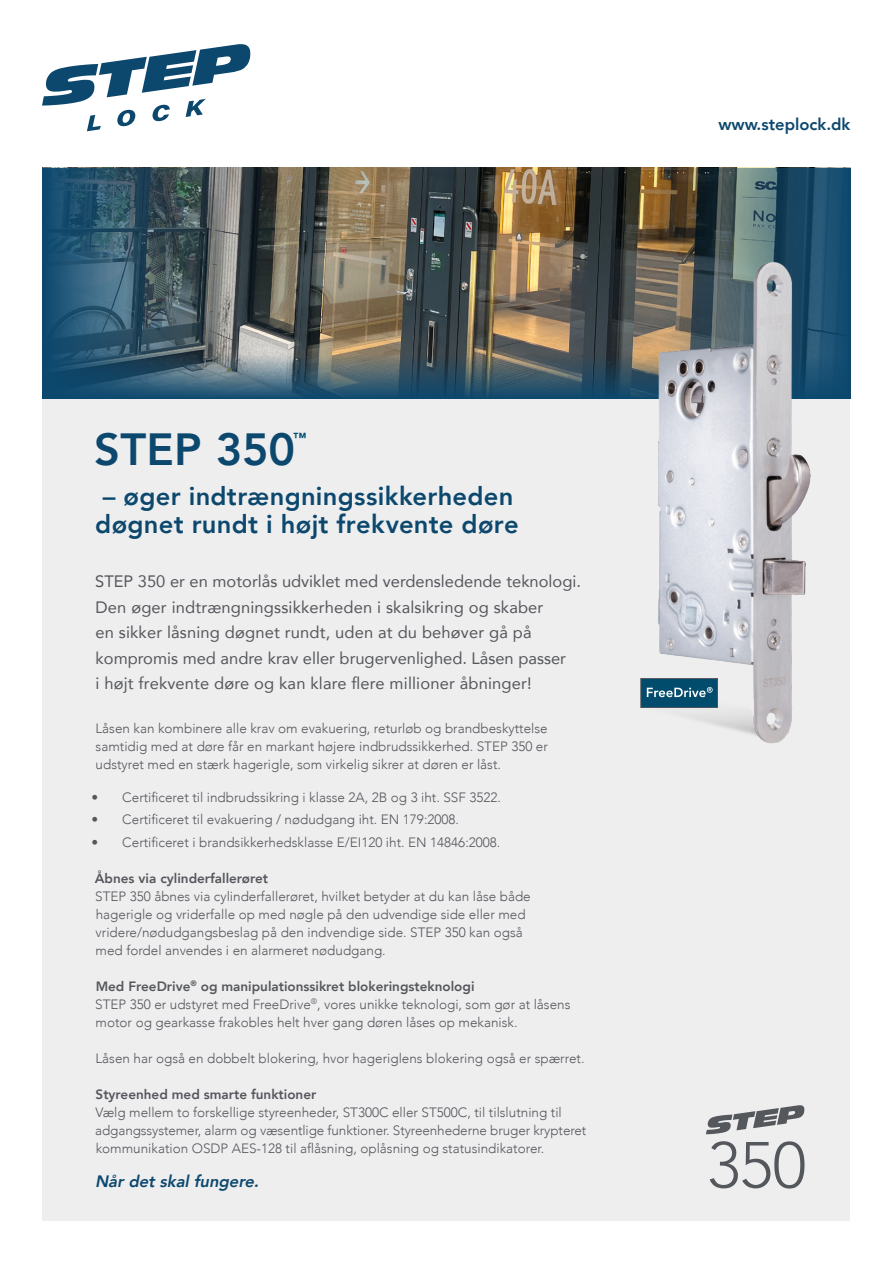
<style>
.page{position:relative;width:893px;height:1263px;background:#fff}
.page>*{position:absolute;margin:0;border:0;box-sizing:border-box;transform-origin:0 0}
.Rubrik{font:800 45px "Avenir LT Com";color:#0c486e}
.Rubrik-2{font:800 25.5px/28.5px "Avenir LT Com";letter-spacing:.01em;color:#0c486e}
.Rubrik-3{font:16.5px/25.5px "Avenir LT Com";letter-spacing:.01em;color:#55575c}
.Mellanrubrik{font:italic 800 16.5px "Avenir LT Com";color:#0c486e}
.t1{font:800 16.5px "Avenir LT Com";color:#0c486e}
.t2{font:300 13.5px/18px "Avenir LT Com";color:#55575c}
.t3{font:800 13.5px "Avenir LT Com";color:#55575c}
.Rubrik-4{font:800 13.05px "Avenir LT Com";color:#004f71}
</style>
<div class="page">
<img style="left:415px;top:168px;width:36px;height:137px">
<svg style="left:42px;top:44px;width:208px;height:87px"></svg>
<div style="left:43px;top:399px;width:807px;height:821px;background:#eeeeef"></div>
<svg style="left:706px;top:1105px;width:98px;height:29px"></svg>
<svg style="left:710px;top:1141px;width:94px;height:47px"></svg>
<svg style="left:415px;top:305px;width:36px;height:94px;background:#2d434f"></svg>
<img style="left:43px;top:168px;width:372px;height:231px">
<img style="left:451px;top:168px;width:399px;height:231px">
<img style="left:641px;top:248px;width:180px;height:496px">
<div style="left:641px;top:678px;width:76px;height:29px;background:#014b6d"></div>
<div style="left:641px;top:678px;width:77px;height:30px;border:1px solid #54575c"></div>
<svg style="left:647px;top:687px;width:66px;height:10px"></svg>
<p class="Rubrik" style="left:94px;top:422px;width:203px">STEP 350</p>
<p class="Rubrik-4" style="left:293px;top:430px;width:15px">™</p>
<p class="Rubrik-2" style="left:95px;top:482px;width:425px">– øger indtrængningssikkerheden døgnet rundt i højt frekvente døre</p>
<p class="Rubrik-3" style="left:95px;top:568px;width:487px">STEP 350 er en motorlås udviklet med verdensledende teknologi.<br>Den øger indtrængningssikkerheden i skalsikring og skaber</p>
<p class="Rubrik-3" style="left:95px;top:619px;width:472px">en sikker låsning døgnet rundt, uden at du behøver gå på kompromis med andre krav eller brugervenlighed. Låsen passer</p>
<p class="Rubrik-3" style="left:96px;top:670px;width:438px">i højt frekvente døre og kan klare flere millioner åbninger!</p>
<p class="t2" style="left:96px;top:719px;width:454px;text-align:justify">Låsen kan kombinere alle krav om evakuering, returløb og brandbeskyttelse samtidig med at døre får en markant højere indbrudssikkerhed. STEP 350 er udstyret med en stærk hagerigle, som virkelig sikrer at døren er låst.</p>
<p class="t2" style="left:91px;top:788px;width:411px">• Certificeret til indbrudssikring i klasse 2A, 2B og 3 iht. SSF 3522.</p>
<p class="t2" style="left:91px;top:810px;width:369px">• Certificeret til evakuering / nødudgang iht. EN 179:2008.</p>
<p class="t2" style="left:91px;top:833px;width:410px">• Certificeret i brandsikkerhedsklasse E/EI120 iht. EN 14846:2008.</p>
<p class="t3" style="left:95px;top:870px;width:175px">Åbnes via cylinderfallerøret</p>
<p class="t2" style="left:95px;top:887px;width:437px">STEP 350 åbnes via cylinderfallerøret, hvilket betyder at du kan låse både hagerigle og vriderfalle op med nøgle på den udvendige side eller med</p>
<p class="t2" style="left:96px;top:923px;width:429px">vridere/nødudgangsbeslag på den indvendige side. STEP 350 kan også</p>
<p class="t2" style="left:96px;top:941px;width:292px">med fordel anvendes i en alarmeret nødudgang.</p>
<p class="t3" style="left:96px;top:978px;width:380px">Med FreeDrive<sup>®</sup> og manipulationssikret blokeringsteknologi</p>
<p class="t2" style="left:95px;top:995px;width:477px">STEP 350 er udstyret med FreeDrive<sup>®</sup>, vores unikke teknologi, som gør at låsens motor og gearkasse frakobles helt hver gang døren låses op mekanisk.</p>
<p class="t2" style="left:96px;top:1049px;width:490px">Låsen har også en dobbelt blokering, hvor hageriglens blokering også er spærret.</p>
<p class="t3" style="left:96px;top:1086px;width:222px">Styreenhed med smarte funktioner</p>
<p class="t2" style="left:95px;top:1103px;width:468px">Vælg mellem to forskellige styreenheder, ST300C eller ST500C, til tilslutning til</p>
<p class="t2" style="left:95px;top:1121px;width:493px">adgangssystemer, alarm og væsentlige funktioner. Styreenhederne bruger krypteret kommunikation OSDP AES-128 til aflåsning, oplåsning og statusindikatorer.</p>
<p class="Mellanrubrik" style="left:95px;top:1172px;width:169px">Når det skal fungere.</p>
<p class="t1" style="left:718px;top:114px;width:133px">www.steplock.dk</p>
</div>
